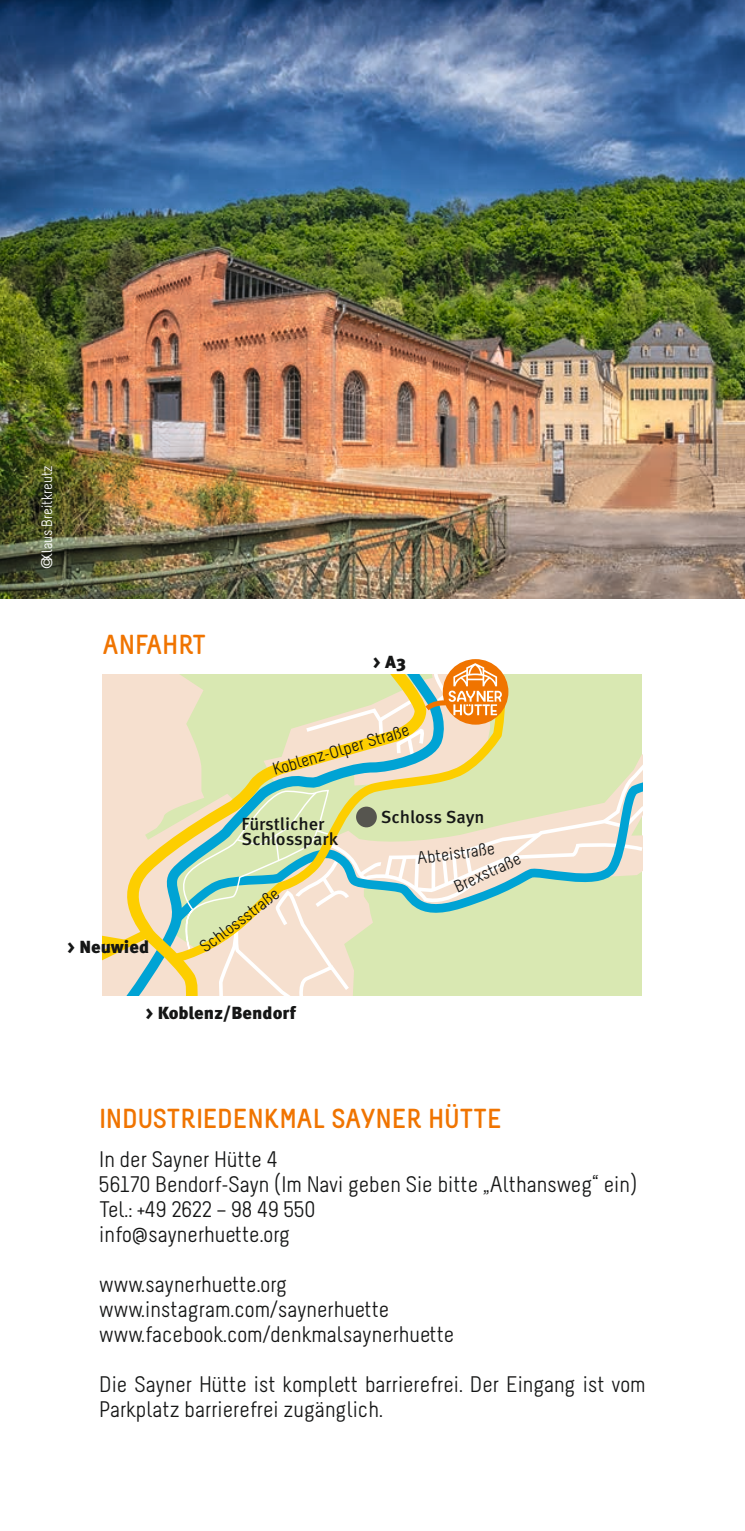
<style>
.page{position:relative;width:745px;height:1531px;background:#fff}
.page>*{position:absolute;margin:0;border:0;box-sizing:border-box;transform-origin:0 0}
.sky{font:700 27.5px "Melbourne";letter-spacing:.01em;color:#f07400}
.lauftext{font:22.5px/25px "Melbourne";color:#151616}
.lauftext-2{font:17.5px "Melbourne";color:#151616}
.lauftext-3{font:500 17.5px/15px "Meta Pro";letter-spacing:-.005em;color:#151616}
.lauftext-4{font:900 17.5px "Meta Pro";color:#151616}
.Bildunterschriften{font:15px "Melbourne";color:#fff}
</style>
<div class="page">
<img style="left:0;top:0;width:744px;height:599px">
<div style="left:103px;top:674px;width:15px;height:322px;background:#f6e0cf"></div>
<svg style="left:118px;top:674px;width:55px;height:322px;background:#eadbb8"></svg>
<svg style="left:442px;top:659px;width:66px;height:66px"></svg>
<svg style="left:173px;top:663px;width:468px;height:333px;background:#d8dfb5"></svg>
<p class="Bildunterschriften" style="left:39px;top:568px;width:104px;rotate:-90deg">© Klaus Breitkreutz</p>
<p class="sky" style="left:103px;top:630px;width:104px">ANFAHRT</p>
<p class="lauftext-4" style="left:372px;top:648px;width:35px">&gt; A3</p>
<p class="lauftext-2" style="left:270px;top:761px;width:143px;rotate:-17deg">Koblenz-Olper Straße</p>
<p class="lauftext-4" style="left:67px;top:933px;width:83px">&gt; Neuwied</p>
<p class="lauftext-3" style="left:241px;top:815px;width:98px">Fürstlicher<br>Schlosspark</p>
<p class="lauftext-2" style="left:196px;top:941px;width:96px;rotate:-37deg">Schlossstraße</p>
<p class="lauftext-4" style="left:145px;top:998px;width:152px">&gt; Koblenz/Bendorf</p>
<p class="lauftext-3" style="left:380px;top:808px;width:105px">Schloss Sayn</p>
<p class="lauftext-2" style="left:415px;top:849px;width:80px;rotate:-7deg">Abteistraße</p>
<p class="lauftext-2" style="left:451px;top:878px;width:73px;rotate:-24deg">Brexstraße</p>
<p class="sky" style="left:99px;top:1104px;width:403px">INDUSTRIEDENKMAL SAYNER HÜTTE</p>
<p class="lauftext" style="left:99px;top:1147px;width:180px">In der Sayner Hütte 4</p>
<p class="lauftext" style="left:99px;top:1172px;width:540px">56170 Bendorf-Sayn (Im Navi geben Sie bitte „Althansweg“ ein)</p>
<p class="lauftext" style="left:99px;top:1197px;width:217px">Tel.: +49 2622 – 98 49 550</p>
<p class="lauftext" style="left:99px;top:1222px;width:192px">info@saynerhuette.org</p>
<p class="lauftext" style="left:99px;top:1272px;width:189px">www.saynerhuette.org</p>
<p class="lauftext" style="left:99px;top:1297px;width:291px">www.instagram.com/saynerhuette</p>
<p class="lauftext" style="left:99px;top:1322px;width:356px">www.facebook.com/denkmalsaynerhuette</p>
<p class="lauftext" style="left:99px;top:1372px;width:547px">Die Sayner Hütte ist komplett barrierefrei. Der Eingang ist vom<br>Parkplatz barrierefrei zugänglich.</p>
</div>
